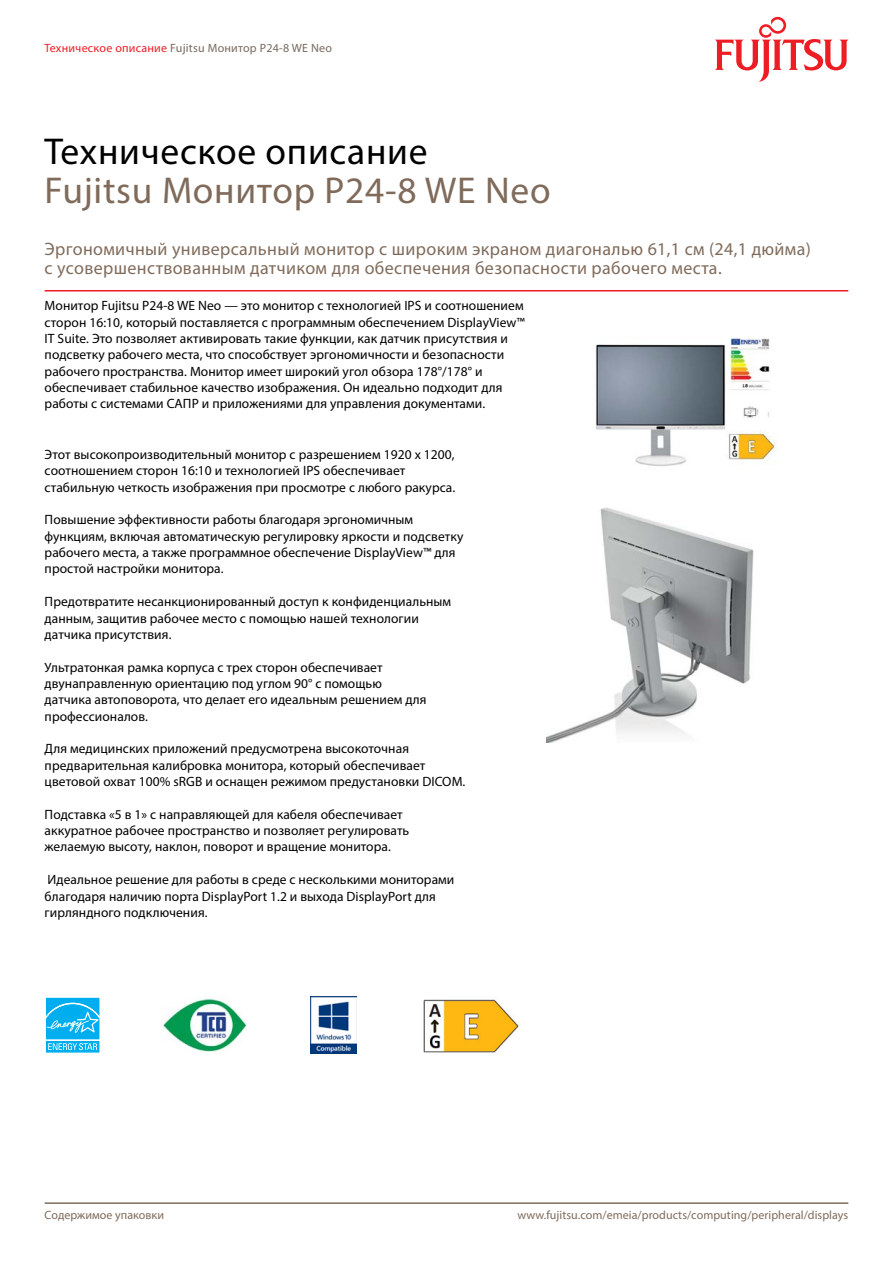
<style>
.page{position:relative;width:893px;height:1263px;background:#fff}
.page>*{position:absolute;margin:0;border:0;box-sizing:border-box;transform-origin:0 0}
.t1{font:37.5px "Myriad Pro";letter-spacing:.02em;color:#806b5b}
.t2{font:37.5px "Myriad Pro";letter-spacing:.02em;color:#000}
.t3{font:18px/19.5px "Myriad Pro";letter-spacing:.02em;color:#806b5b}
.t4{font:13.5px/16.4px "Myriad Pro";letter-spacing:.005em;color:#000}
.t5{font:12px "Myriad Pro";letter-spacing:.005em;color:#806b5b}
.t6{font:12px "Myriad Pro";letter-spacing:.02em;color:#79695e}
.s1{color:#ed1d24}
</style>
<div class="page">
<hr style="left:45px;top:1202px;width:803px;height:2px;background:#806b5b">
<hr style="left:45px;top:290px;width:803px;height:1px;background:#ed1d24">
<svg style="left:715px;top:17px;width:133px;height:65px"></svg>
<img style="left:595px;top:338px;width:182px;height:128px">
<img style="left:546px;top:507px;width:208px;height:235px">
<div style="left:45px;top:996px;width:56px;height:45px;background:#d4f1fc"></div>
<svg style="left:45px;top:998px;width:56px;height:55px;background:#37bff2"></svg>
<img style="left:163px;top:998px;width:84px;height:54px">
<img style="left:311px;top:996px;width:45px;height:58px">
<img style="left:423px;top:996px;width:98px;height:58px">
<p class="t6" style="left:45px;top:40px;width:289px"><span class="s1">Техническое описание</span> Fujitsu Монитор P24-8 WE Neo</p>
<h1 class="t2" style="left:45px;top:128px;width:384px">Техническое описание</h1>
<h1 class="t1" style="left:45px;top:167px;width:507px">Fujitsu Монитор P24-8 WE Neo</h1>
<h2 class="t3" style="left:45px;top:238px;width:768px">Эргономичный универсальный монитор с широким экраном диагональю 61,1 см (24,1 дюйма) с усовершенствованным датчиком для обеспечения безопасности рабочего места.</h2>
<p class="t4" style="left:45px;top:297px;width:482px">Монитор Fujitsu P24-8 WE Neo — это монитор с технологией IPS и соотношением сторон 16:10, который поставляется с программным обеспечением DisplayView™ IT Suite. Это позволяет активировать такие функции, как датчик присутствия и подсветку рабочего места, что способствует эргономичности и безопасности рабочего пространства. Монитор имеет широкий угол обзора 178°/178° и обеспечивает стабильное качество изображения. Он идеально подходит для работы с системами САПР и приложениями для управления документами.</p>
<p class="t4" style="left:45px;top:446px;width:412px">Этот высокопроизводительный монитор с разрешением 1920 x 1200, соотношением сторон 16:10 и технологией IPS обеспечивает стабильную четкость изображения при просмотре с любого ракурса.</p>
<p class="t4" style="left:45px;top:511px;width:420px">Повышение эффективности работы благодаря эргономичным функциям, включая автоматическую регулировку яркости и подсветку рабочего места, а также программное обеспечение DisplayView™ для простой настройки монитора.</p>
<p class="t4" style="left:45px;top:593px;width:408px">Предотвратите несанкционированный доступ к конфиденциальным данным, защитив рабочее место с помощью нашей технологии датчика присутствия.</p>
<p class="t4" style="left:45px;top:659px;width:383px">Ультратонкая рамка корпуса с трех сторон обеспечивает двунаправленную ориентацию под углом 90° с помощью датчика автоповорота, что делает его идеальным решением для профессионалов.</p>
<p class="t4" style="left:45px;top:740px;width:422px">Для медицинских приложений предусмотрена высокоточная предварительная калибровка монитора, который обеспечивает цветовой охват 100% sRGB и оснащен режимом предустановки DICOM.</p>
<p class="t4" style="left:45px;top:806px;width:366px">Подставка «5 в 1» с направляющей для кабеля обеспечивает аккуратное рабочее пространство и позволяет регулировать желаемую высоту, наклон, поворот и вращение монитора.</p>
<p class="t4" style="left:45px;top:871px;width:411px">Идеальное решение для работы в среде с несколькими мониторами благодаря наличию порта DisplayPort 1.2 и выхода DisplayPort для гирляндного подключения.</p>
<p class="t5" style="left:45px;top:1207px;width:121px">Содержимое упаковки</p>
<p class="t5" style="left:517px;top:1207px;width:332px">www.fujitsu.com/emeia/products/computing/peripheral/displays</p>
</div>
